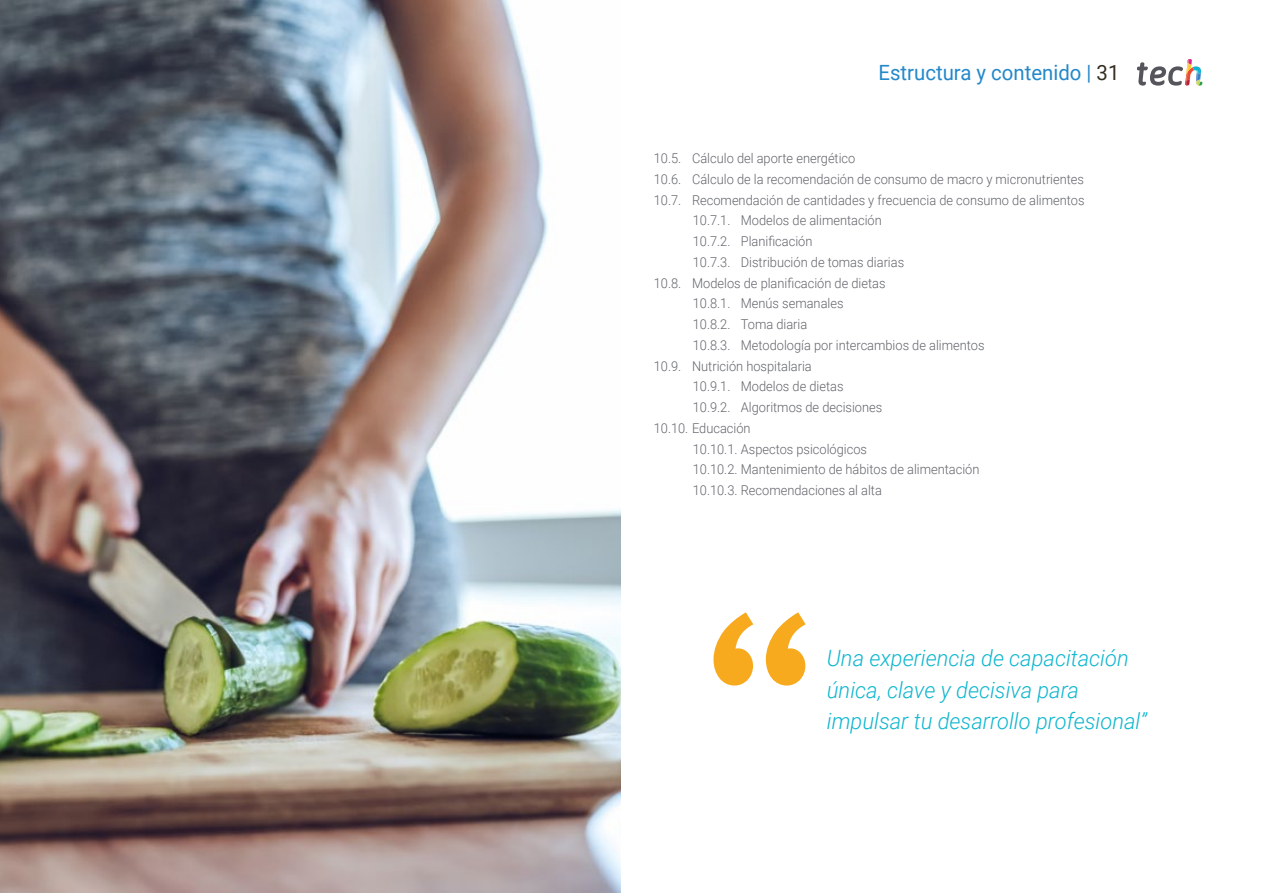
<style>
.page{position:relative;width:1263px;height:893px;background:#fff}
.page>*{position:absolute;margin:0;border:0;box-sizing:border-box;transform-origin:0 0}
.t1{font:italic 300 22.5px/31.5px "Roboto";color:#0fb6cf}
.t2{font:21px "Roboto";color:#2488c9}
.t3{font:300 13.5px "Roboto";color:#61646a;scale:.95 1}
.s1{color:#312e20}
</style>
<div class="page">
<img style="left:0;top:0;width:621px;height:893px">
<svg style="left:1137px;top:59px;width:65px;height:27px"></svg>
<svg style="left:713px;top:612px;width:93px;height:74px"></svg>
<h2 class="t2" style="left:878px;top:57px;width:242px">Estructura y contenido | <span class="s1">31</span></h2>
<p class="t3" style="left:654px;top:149px;width:214px">10.5. Cálculo del aporte energético</p>
<p class="t3" style="left:654px;top:170px;width:454px">10.6. Cálculo de la recomendación de consumo de macro y micronutrientes</p>
<p class="t3" style="left:654px;top:190px;width:455px">10.7. Recomendación de cantidades y frecuencia de consumo de alimentos</p>
<p class="t3" style="left:693px;top:211px;width:200px">10.7.1. Modelos de alimentación</p>
<p class="t3" style="left:693px;top:232px;width:127px">10.7.2. Planificación</p>
<p class="t3" style="left:693px;top:253px;width:224px">10.7.3. Distribución de tomas diarias</p>
<p class="t3" style="left:654px;top:273px;width:245px">10.8. Modelos de planificación de dietas</p>
<p class="t3" style="left:693px;top:294px;width:160px">10.8.1. Menús semanales</p>
<p class="t3" style="left:693px;top:315px;width:122px">10.8.2. Toma diaria</p>
<p class="t3" style="left:693px;top:336px;width:308px">10.8.3. Metodología por intercambios de alimentos</p>
<p class="t3" style="left:654px;top:356px;width:168px">10.9. Nutrición hospitalaria</p>
<p class="t3" style="left:693px;top:377px;width:160px">10.9.1. Modelos de dietas</p>
<p class="t3" style="left:693px;top:398px;width:201px">10.9.2. Algoritmos de decisiones</p>
<p class="t3" style="left:654px;top:419px;width:103px">10.10. Educación</p>
<p class="t3" style="left:693px;top:439px;width:185px">10.10.1. Aspectos psicológicos</p>
<p class="t3" style="left:693px;top:460px;width:303px">10.10.2. Mantenimiento de hábitos de alimentación</p>
<p class="t3" style="left:693px;top:481px;width:201px">10.10.3. Recomendaciones al alta</p>
<h1 class="t1" style="left:827px;top:642px;width:321px">Una experiencia de capacitación única, clave y decisiva para impulsar tu desarrollo profesional”</h1>
</div>
